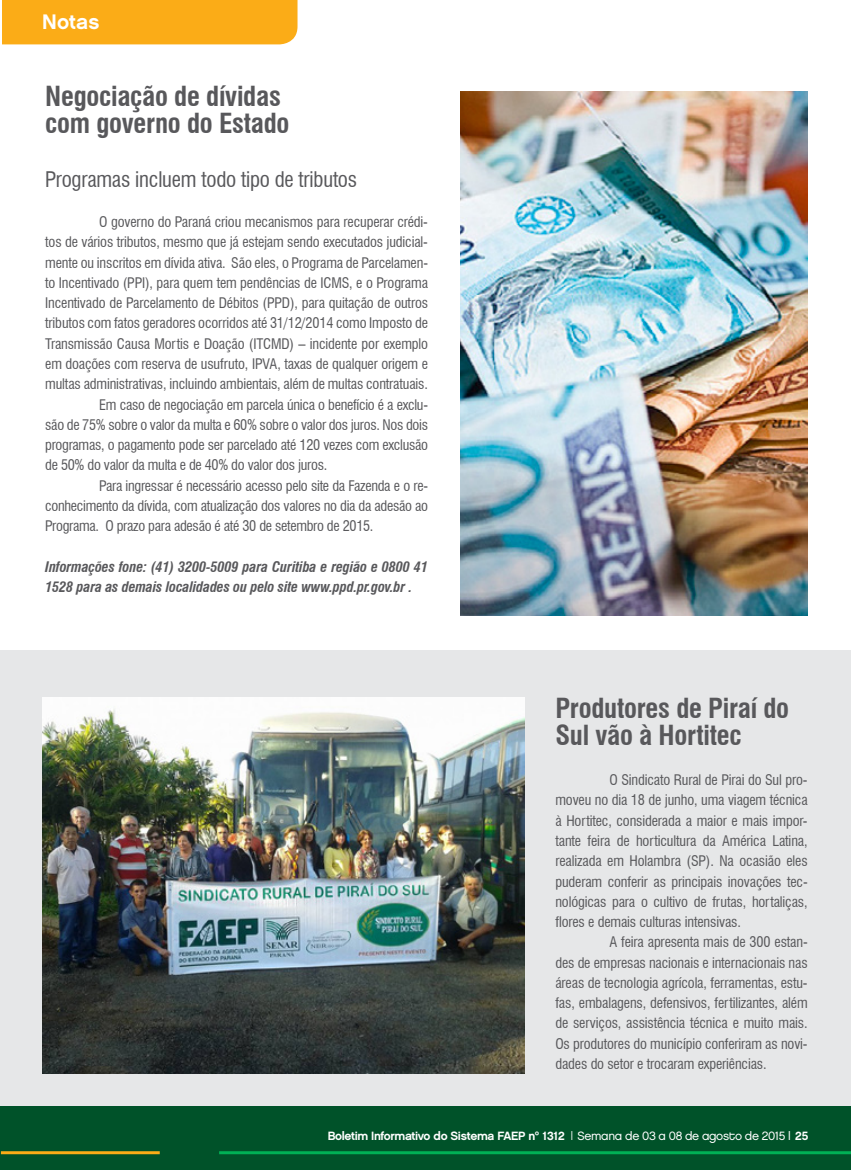
<style>
.page{position:relative;width:851px;height:1170px;background:#fff}
.page>*{position:absolute;margin:0;border:0;box-sizing:border-box;transform-origin:0 0}
.t1{font:700 condensed 27px/27px "Swiss 721 BT";letter-spacing:-.01em;color:#58585b}
.t2{font:condensed 21px "Swiss 721 BT";letter-spacing:-.01em;color:#58585b}
.t3{font:21px "Chalet New York Nineteen Sixty";color:#fff}
.t4{font:condensed 14.25px/20.2px "Swiss 721 BT";letter-spacing:-.01em;color:#58585b;text-align:justify}
.t5{font:italic 700 condensed 14.25px/20.2px "Swiss 721 BT";letter-spacing:-.01em;color:#58585b}
.t6{font:12px "Chalet New York Nineteen Sixty";letter-spacing:-.03em;color:#fff}
.s1{font-family:"Chalet London Nineteen Eighty"}
</style>
<div class="page">
<div style="left:0;top:1106px;width:850px;height:63px;background:#005229"></div>
<hr style="left:1px;top:1151px;width:159px;height:3px;background:#fbac17">
<hr style="left:219px;top:1151px;width:631px;height:3px;background:#00b055">
<div style="left:0;top:649px;width:850px;height:456px;background:#e6e7e8"></div>
<div style="left:2px;top:0;width:295px;height:44px;background:#fbac17"></div>
<img style="left:460px;top:91px;width:347px;height:524px">
<img style="left:42px;top:697px;width:482px;height:376px">
<h2 class="t3" style="left:42px;top:9px;width:59px">Notas</h2>
<h1 class="t1" style="left:45px;top:82px;width:246px">Negociação de dívidas com governo do Estado</h1>
<h2 class="t2" style="left:45px;top:166px;width:313px">Programas incluem todo tipo de tributos</h2>
<p class="t4" style="left:99px;top:212px;width:330px">O governo do Paraná criou mecanismos para recuperar crédi-</p>
<p class="t4" style="left:45px;top:232px;width:384px">tos de vários tributos, mesmo que já estejam sendo executados judicial-</p>
<p class="t4" style="left:45px;top:252px;width:384px">mente ou inscritos em dívida ativa. São eles, o Programa de Parcelamen-</p>
<p class="t4" style="left:45px;top:272px;width:384px">to Incentivado (PPI), para quem tem pendências de ICMS, e o Programa</p>
<p class="t4" style="left:45px;top:293px;width:384px">Incentivado de Parcelamento de Débitos (PPD), para quitação de outros</p>
<p class="t4" style="left:45px;top:313px;width:384px">tributos com fatos geradores ocorridos até 31/12/2014 como Imposto de</p>
<p class="t4" style="left:45px;top:333px;width:384px">Transmissão Causa Mortis e Doação (ITCMD) – incidente por exemplo</p>
<p class="t4" style="left:45px;top:353px;width:384px">em doações com reserva de usufruto, IPVA, taxas de qualquer origem e</p>
<p class="t4" style="left:45px;top:374px;width:384px">multas administrativas, incluindo ambientais, além de multas contratuais.</p>
<p class="t4" style="left:99px;top:394px;width:330px">Em caso de negociação em parcela única o benefício é a exclu-</p>
<p class="t4" style="left:45px;top:414px;width:384px">são de 75% sobre o valor da multa e 60% sobre o valor dos juros. Nos dois</p>
<p class="t4" style="left:45px;top:434px;width:384px">programas, o pagamento pode ser parcelado até 120 vezes com exclusão</p>
<p class="t4" style="left:45px;top:455px;width:283px">de 50% do valor da multa e de 40% do valor dos juros.</p>
<p class="t4" style="left:99px;top:475px;width:330px">Para ingressar é necessário acesso pelo site da Fazenda e o re-</p>
<p class="t4" style="left:45px;top:495px;width:384px">conhecimento da dívida, com atualização dos valores no dia da adesão ao</p>
<p class="t4" style="left:45px;top:515px;width:330px">Programa. O prazo para adesão é até 30 de setembro de 2015.</p>
<p class="t5" style="left:45px;top:556px;width:384px">Informações fone: (41) 3200-5009 para Curitiba e região e 0800 41<br>1528 para as demais localidades ou pelo site www.ppd.pr.gov.br .</p>
<h1 class="t1" style="left:555px;top:694px;width:235px">Produtores de Piraí do<br>Sul vão à Hortitec</h1>
<p class="t4" style="left:555px;top:769px;width:254px;text-indent:54px">O Sindicato Rural de Pirai do Sul pro&shy;moveu no dia 18 de junho, uma viagem técnica à Hortitec, considerada a maior e mais impor&shy;tante feira de horticultura da América Latina, realizada em Holambra (SP). Na ocasião eles puderam conferir as principais inovações tec&shy;nológicas para o cultivo de frutas, hortaliças, flores e demais culturas intensivas.</p>
<p class="t4" style="left:555px;top:931px;width:254px;text-indent:54px">A feira apresenta mais de 300 estan&shy;des de empresas nacionais e internacionais nas áreas de tecnologia agrícola, ferramentas, estu&shy;fas, embalagens, defensivos, fertilizantes, além de serviços, assistência técnica e muito mais.<br>Os produtores do município conferiram as novi&shy;dades do setor e trocaram experiências.</p>
<p class="t6" style="left:327px;top:1128px;width:482px">Boletim Informativo do Sistema FAEP nº 1312 | <span class="s1">Semana de 03 a 08 de agosto de 2015 |</span> 25</p>
</div>
